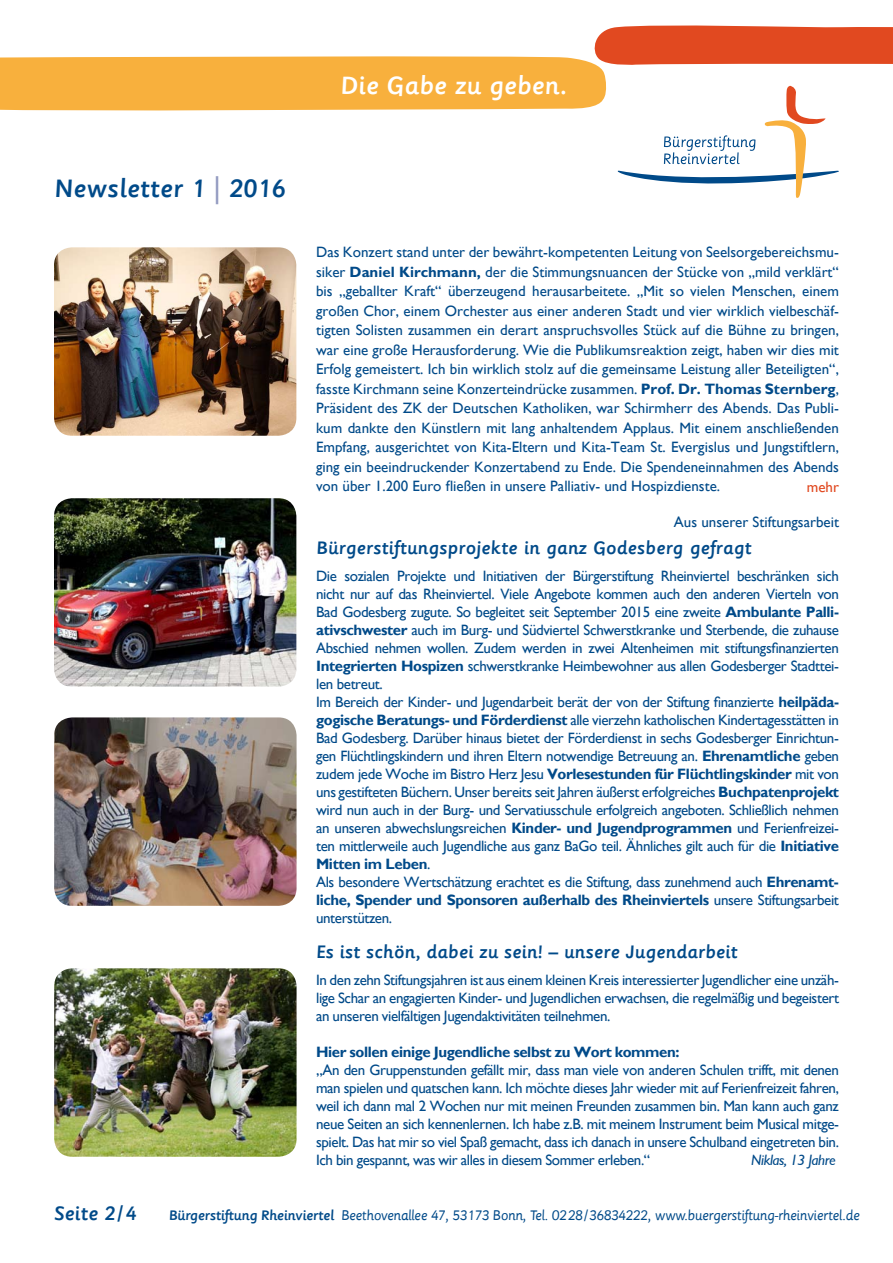
<style>
.page{position:relative;width:893px;height:1263px;background:#fff}
.page>*{position:absolute;margin:0;border:0;box-sizing:border-box;transform-origin:0 0}
.t1{font:500 27.15px "Sassoon Primary Com";letter-spacing:.005em;color:#004a89}
.t2{font:500 27px "Sassoon Primary Com";color:#fff}
.t3{font:500 21px "Sassoon Primary Com";letter-spacing:.005em;color:#004a89}
.t4{font:500 19.5px "Sassoon Primary Com";color:#004a89}
.t5{font:15px/18px "Gill Sans";letter-spacing:-.025em;color:#004a89;text-align:justify}
.t6{font:700 15px "Gill Sans";letter-spacing:-.025em;color:#004a89}
.t7{font:15px "Gill Sans";color:#004a89}
.t8{font:italic 15px "Gill S Si";letter-spacing:-.025em;color:#004a89}
.t9{font:15px "Gill Sans";color:#e14920}
.t10{font:14.85px "Sassoon Primary Com";letter-spacing:-.025em;color:#004a89}
.s1{color:#929ac0}
.s2{font-family:"Gill Sans MT Pro";font-weight:700}
.s3{font-weight:700}
.s4{font-weight:500}
</style>
<div class="page">
<svg style="left:0;top:25px;width:893px;height:173px"></svg>
<img style="left:54px;top:498px;width:242px;height:189px">
<img style="left:54px;top:247px;width:242px;height:189px">
<img style="left:54px;top:717px;width:243px;height:189px">
<img style="left:54px;top:968px;width:243px;height:189px">
<h1 class="t1" style="left:54px;top:173px;width:233px">Newsletter 1 <span class="s1">|</span> 2016</h1>
<h2 class="t2" style="left:340px;top:70px;width:228px">Die Gabe zu geben.</h2>
<p class="t5" style="left:316px;top:242px;width:524px;line-height:19.5px">Das Konzert stand unter der bewährt-kompetenten Leitung von Seelsorgebereichsmu&shy;siker <span class="s2">Daniel Kirchmann,</span> der die Stimmungsnuancen der Stücke von „mild verklärt“ bis „geballter Kraft“ überzeugend herausarbeitete. „Mit so vielen Menschen, einem großen Chor, einem Orchester aus einer anderen Stadt und vier wirklich vielbeschäf&shy;tigten Solisten zusammen ein derart anspruchsvolles Stück auf die Bühne zu bringen, war eine große Herausforderung. Wie die Publikumsreaktion zeigt, haben wir dies mit Erfolg gemeistert. Ich bin wirklich stolz auf die gemeinsame Leistung aller Beteiligten“, fasste Kirchmann seine Konzerteindrücke zusammen. <span class="s3">Prof. Dr. Thomas Sternberg</span>, Präsident des ZK der Deutschen Katholiken, war Schirmherr des Abends. Das Publi&shy;kum dankte den Künstlern mit lang anhaltendem Applaus. Mit einem anschließenden Empfang, ausgerichtet von Kita-Eltern und Kita-Team St. Evergislus und Jungstiftlern, ging ein beeindruckender Konzertabend zu Ende. Die Spendeneinnahmen des Abends von über 1.200 Euro fließen in unsere Palliativ- und Hospizdienste.</p>
<p class="t7" style="left:674px;top:513px;width:167px">Aus unserer Stiftungsarbeit</p>
<h3 class="t4" style="left:316px;top:537px;width:437px">Bürgerstiftungsprojekte in ganz Godesberg gefragt</h3>
<p class="t5" style="left:316px;top:567px;width:524px;text-align:left">Die sozialen Projekte und Initiativen der Bürgerstiftung Rheinviertel beschränken sich nicht nur auf das Rheinviertel. Viele Angebote kommen auch den anderen Vierteln von Bad Godesberg zugute. So begleitet seit September 2015 eine zweite <span class="s3">Ambulante Palli&shy;ativschwester</span> auch im Burg- und Südviertel Schwerstkranke und Sterbende, die zuhause Abschied nehmen wollen. Zudem werden in zwei Altenheimen mit stiftungsfinanzierten <span class="s3">Integrierten Hospizen</span> schwerstkranke Heimbewohner aus allen Godesberger Stadttei&shy;len betreut.<br>Im Bereich der Kinder- und Jugendarbeit berät der von der Stiftung finanzierte <span class="s3">heilpäda&shy;gogische Beratungs- und Förderdienst</span> alle vierzehn katholischen Kindertagesstätten in Bad Godesberg. Darüber hinaus bietet der Förderdienst in sechs Godesberger Einrichtun&shy;gen Flüchtlingskindern und ihren Eltern notwendige Betreuung an. <span class="s3">Ehrenamtliche</span> geben zudem jede Woche im Bistro Herz Jesu <span class="s3">Vorlesestunden für Flüchtlingskinder</span> mit von uns gestifteten Büchern. Unser bereits seit Jahren äußerst erfolgreiches <span class="s3">Buchpatenprojekt </span>wird nun auch in der Burg- und Servatiusschule erfolgreich angeboten. Schließlich nehmen an unseren abwechslungsreichen <span class="s3">Kinder- und Jugendprogrammen</span> und Ferienfreizei&shy;ten mittlerweile auch Jugendliche aus ganz BaGo teil. Ähnliches gilt auch für die <span class="s3">Initiative Mitten im Leben</span>.<br>Als besondere Wertschätzung erachtet es die Stiftung, dass zunehmend auch <span class="s3">Ehrenamt&shy;liche, Spender und Sponsoren außerhalb des Rheinviertels</span> unsere Stiftungsarbeit unterstützen.</p>
<h3 class="t4" style="left:316px;top:941px;width:423px">Es ist schön, dabei zu sein! – unsere Jugendarbeit</h3>
<p class="t5" style="left:316px;top:971px;width:524px">In den zehn Stiftungsjahren ist aus einem kleinen Kreis interessierter Jugendlicher eine unzäh&shy;lige Schar an engagierten Kinder- und Jugendlichen erwachsen, die regelmäßig und begeistert an unseren vielfältigen Jugendaktivitäten teilnehmen.</p>
<p class="t6" style="left:316px;top:1043px;width:365px">Hier sollen einige Jugendliche selbst zu Wort kommen:</p>
<p class="t5" style="left:316px;top:1061px;width:524px">„An den Gruppenstunden gefällt mir, dass man viele von anderen Schulen trifft, mit denen man spielen und quatschen kann. Ich möchte dieses Jahr wieder mit auf Ferienfreizeit fahren, weil ich dann mal 2 Wochen nur mit meinen Freunden zusammen bin. Man kann auch ganz neue Seiten an sich kennenlernen. Ich habe z.B. mit meinem Instrument beim Musical mitge&shy;spielt. Das hat mir so viel Spaß gemacht, dass ich danach in unsere Schulband eingetreten bin.<br>Ich bin gespannt, was wir alles in diesem Sommer erleben.“</p>
<p class="t9" style="left:807px;top:478px;width:34px">mehr</p>
<p class="t8" style="left:751px;top:1151px;width:86px">Niklas, 13 Jahre</p>
<h3 class="t3" style="left:54px;top:1201px;width:84px">Seite 2/4</h3>
<p class="t10" style="left:169px;top:1206px;width:693px"><span class="s4">Bürgerstiftung Rheinviertel</span> Beethovenallee 47, 53173 Bonn, Tel. 0228/36834222, www.buergerstiftung-rheinviertel.de</p>
</div>
